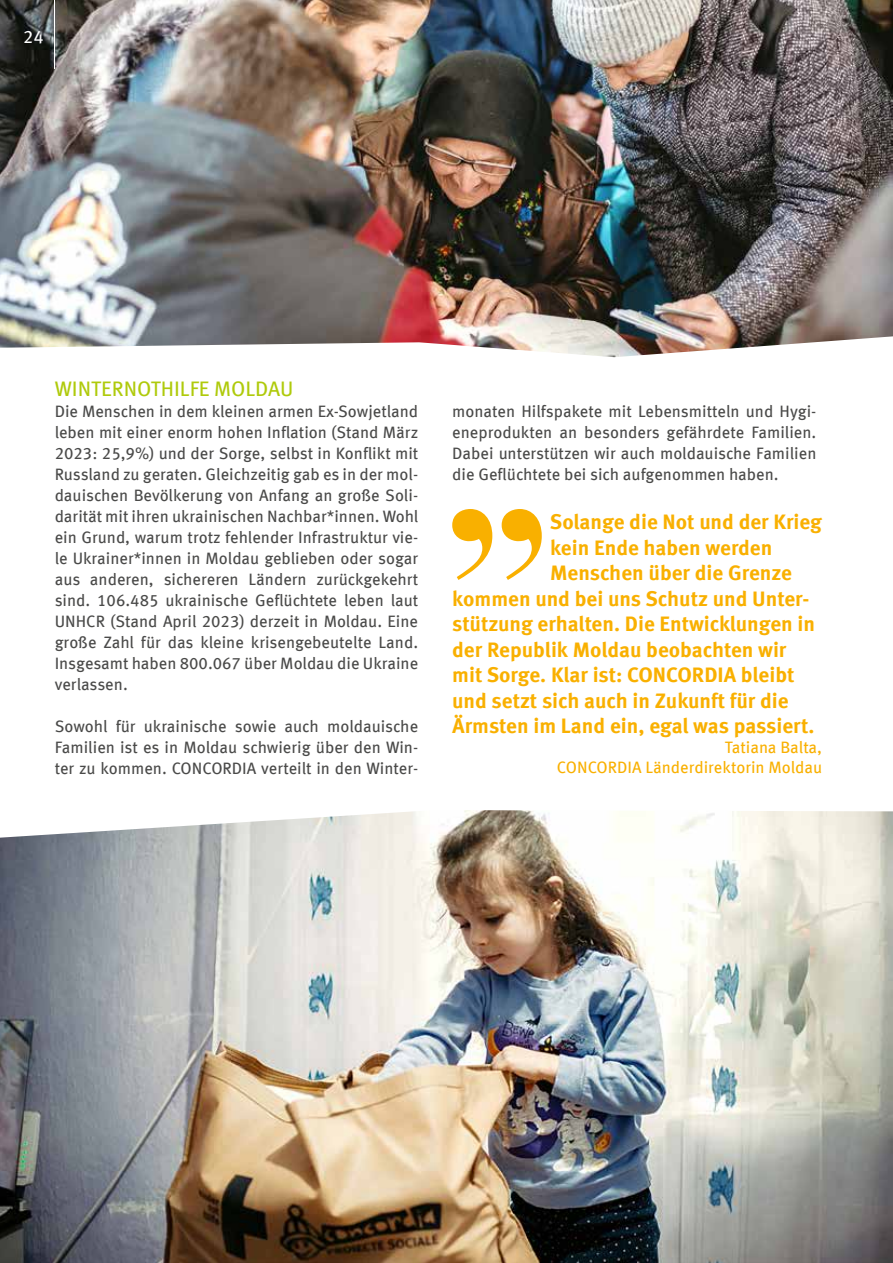
<style>
.page{position:relative;width:893px;height:1263px;background:#fff}
.page>*{position:absolute;margin:0;border:0;box-sizing:border-box;transform-origin:0 0}
.t1{font:700 21px "Meta OFC";color:#f9b000}
.t2{font:21px "Meta OFC";color:#afca0b}
.t3{font:18px "Meta OFC";color:#fff}
.t4{font:16.5px/21px "Meta OFC";color:#4a4a49;text-align:justify}
.t5{font:16.5px/19.8px "Meta OFC";color:#f9b000;text-align:right}
</style>
<div class="page">
<img style="left:0;top:810px;width:893px;height:453px">
<img style="left:0;top:0;width:893px;height:336px">
<img style="left:0;top:336px;width:893px;height:22px">
<svg style="left:452px;top:509px;width:90px;height:71px"></svg>
<hr style="left:54px;top:0;width:1px;height:69px;background:#fff">
<p class="t3" style="left:23px;top:26px;width:22px">24</p>
<p class="t2" style="left:55px;top:375px;width:240px">WINTERNOTHILFE MOLDAU</p>
<p class="t4" style="left:55px;top:400px;width:365px">Die Menschen in dem kleinen armen Ex-Sowjetland leben mit einer enorm hohen Inflation (Stand März 2023: 25,9%) und der Sorge, selbst in Konflikt mit Russland zu geraten. Gleichzeitig gab es in der mol&shy;dauischen Bevölkerung von Anfang an große Soli&shy;darität mit ihren ukrainischen Nachbar*innen. Wohl ein Grund, warum trotz fehlender Infrastruktur vie&shy;le Ukrainer*innen in Moldau geblieben oder sogar aus anderen, sichereren Ländern zurückgekehrt sind. 106.485 ukrainische Geflüchtete leben laut UNHCR (Stand April 2023) derzeit in Moldau. Eine große Zahl für das kleine krisengebeutelte Land.<br>Insgesamt haben 800.067 über Moldau die Ukraine verlassen.</p>
<p class="t4" style="left:55px;top:715px;width:365px">Sowohl für ukrainische sowie auch moldauische Familien ist es in Moldau schwierig über den Win&shy;ter zu kommen. CONCORDIA verteilt in den Winter-</p>
<p class="t4" style="left:452px;top:400px;width:366px">monaten Hilfspakete mit Lebensmitteln und Hygi&shy;eneprodukten an besonders gefährdete Familien.<br>Dabei unterstützen wir auch moldauische Familien die Geflüchtete bei sich aufgenommen haben.</p>
<p class="t1" style="left:550px;top:508px;width:274px">Solange die Not und der Krieg</p>
<p class="t1" style="left:550px;top:534px;width:224px">kein Ende haben werden</p>
<p class="t1" style="left:550px;top:559px;width:243px">Menschen über die Grenze</p>
<p class="t1" style="left:452px;top:585px;width:359px">kommen und bei uns Schutz und Unter-</p>
<p class="t1" style="left:452px;top:610px;width:364px">stützung erhalten. Die Entwicklungen in</p>
<p class="t1" style="left:452px;top:636px;width:336px">der Republik Moldau beobachten wir</p>
<p class="t1" style="left:452px;top:661px;width:344px">mit Sorge. Klar ist: CONCORDIA bleibt</p>
<p class="t1" style="left:452px;top:687px;width:338px">und setzt sich auch in Zukunft für die</p>
<p class="t1" style="left:452px;top:712px;width:364px">Ärmsten im Land ein, egal was passiert.</p>
<p class="t5" style="left:557px;top:737px;width:267px">Tatiana Balta,<br>CONCORDIA Länderdirektorin Moldau</p>
</div>
